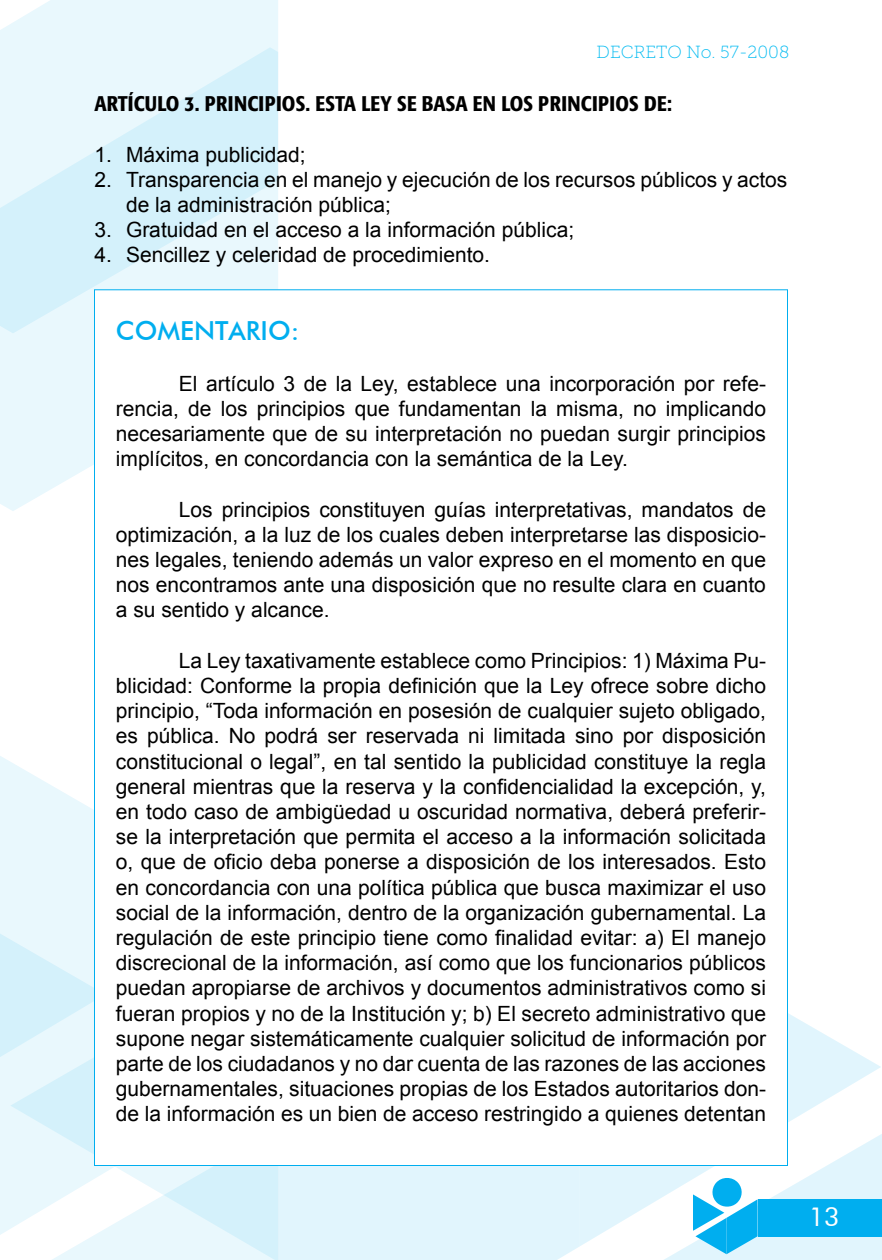
<style>
.page{position:relative;width:882px;height:1260px;background:#fff}
.page>*{position:absolute;margin:0;border:0;box-sizing:border-box;transform-origin:0 0}
.COMENTARIO{font:500 26.25px "Futura BT";color:#00aeef}
.t1{font:26.25px "Futura BT";color:#fff}
.CUERPO_2{font:21px/25.2px "Arial";color:#000;text-align:justify}
.ARTÍCULO{font:500 condensed 21px "Formata";letter-spacing:.01em;color:#000}
.t2{font:17.5px "Museo Slab 100";color:#00baf1}
</style>
<div class="page">
<div style="left:278px;top:1166px;width:302px;height:94px;background:#e1f5fd"></div>
<svg style="left:580px;top:1013px;width:301px;height:233px;fill:#e1f5fd"></svg>
<div style="left:0;top:1062px;width:10px;height:173px;background:#e9f8fd"></div>
<svg style="left:10px;top:1062px;width:268px;height:198px;fill:#e9f8fd"></svg>
<svg style="left:0;top:756px;width:94px;height:306px;background:#e6f7fc"></svg>
<div style="left:13px;top:0;width:265px;height:47px;background:#e9f8fd"></div>
<svg style="left:13px;top:47px;width:265px;height:464px;background:#dff4fc"></svg>
<svg style="left:0;top:23px;width:13px;height:488px;background:#e3f6fc"></svg>
<svg style="left:601px;top:1122px;width:281px;height:138px"></svg>
<div style="left:94px;top:290px;width:694px;height:876px;background:#fff;border:1px solid #00aeef"></div>
<p class="t2" style="left:597px;top:43px;width:194px">DECRETO No. 57-2008</p>
<p class="ARTÍCULO" style="left:94px;top:91px;width:579px">ARTÍCULO 3. PRINCIPIOS. ESTA LEY SE BASA EN LOS PRINCIPIOS DE:</p>
<p class="CUERPO_2" style="left:94px;top:142px;width:213px">1. Máxima publicidad;</p>
<p class="CUERPO_2" style="left:126px;top:167px;width:663px;text-indent:-32px">2. Transparencia en el manejo y ejecución de los recursos públicos y actos de la administración pública;</p>
<p class="CUERPO_2" style="left:94px;top:217px;width:481px">3. Gratuidad en el acceso a la información pública;</p>
<p class="CUERPO_2" style="left:94px;top:243px;width:397px">4. Sencillez y celeridad de procedimiento.</p>
<p class="COMENTARIO" style="left:116px;top:315px;width:185px">COMENTARIO:</p>
<p class="CUERPO_2" style="left:116px;top:371px;width:652px;text-indent:63px">El artículo 3 de la Ley, establece una incorporación por refe&shy;rencia, de los principios que fundamentan la misma, no implicando necesariamente que de su interpretación no puedan surgir principios implícitos, en concordancia con la semántica de la Ley.</p>
<p class="CUERPO_2" style="left:116px;top:497px;width:652px;text-indent:63px">Los principios constituyen guías interpretativas, mandatos de optimización, a la luz de los cuales deben interpretarse las disposicio&shy;nes legales, teniendo además un valor expreso en el momento en que nos encontramos ante una disposición que no resulte clara en cuanto a su sentido y alcance.</p>
<p class="CUERPO_2" style="left:116px;top:648px;width:652px;text-indent:63px">La Ley taxativamente establece como Principios: 1) Máxima Pu&shy;blicidad: Conforme la propia definición que la Ley ofrece sobre dicho principio, “Toda información en posesión de cualquier sujeto obligado, es pública. No podrá ser reservada ni limitada sino por disposición constitucional o legal”, en tal sentido la publicidad constituye la regla general mientras que la reserva y la confidencialidad la excepción, y, en todo caso de ambigüedad u oscuridad normativa, deberá preferir&shy;se la interpretación que permita el acceso a la información solicitada o, que de oficio deba ponerse a disposición de los interesados. Esto en concordancia con una política pública que busca maximizar el uso social de la información, dentro de la organización gubernamental. La regulación de este principio tiene como finalidad evitar: a) El manejo discrecional de la información, así como que los funcionarios públicos puedan apropiarse de archivos y documentos administrativos como si fueran propios y no de la Institución y; b) El secreto administrativo que supone negar sistemáticamente cualquier solicitud de información por parte de los ciudadanos y no dar cuenta de las razones de las acciones gubernamentales, situaciones propias de los Estados autoritarios don&shy;de la información es un bien de acceso restringido a quienes detentan</p>
<p class="t1" style="left:809px;top:1201px;width:32px">13</p>
</div>
